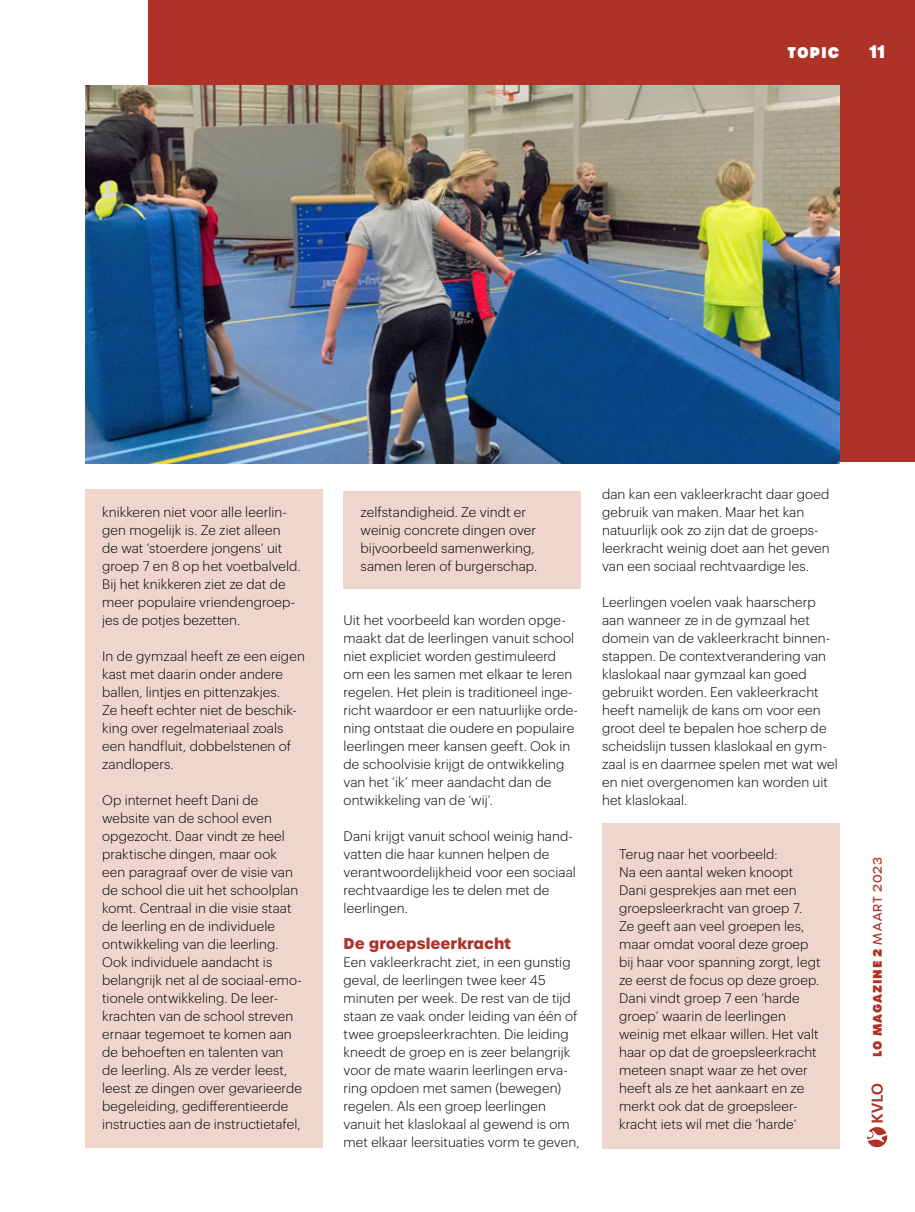
<style>
.page{position:relative;width:915px;height:1212px;background:#fff}
.page>*{position:absolute;margin:0;border:0;box-sizing:border-box;transform-origin:0 0}
.t1{font:900 18px "GT Walsheim Pro";color:#fff}
.t2{font:700 15px "Urbane";color:#af3229}
.t3{font:800 15px "Urbane";letter-spacing:.06em;color:#fff}
.t4{font:300 13.5px/18px "Graphik";letter-spacing:.005em;color:#000}
.t5{font:800 12px "Urbane";letter-spacing:.07em;color:#af3229}
.s1{font-weight:500}
</style>
<div class="page">
<div style="left:149px;top:0;width:765px;height:461px;background:#af3229"></div>
<div style="left:602px;top:823px;width:236px;height:325px;background:#eed6cd"></div>
<div style="left:85px;top:489px;width:237px;height:658px;background:#eed6cd"></div>
<div style="left:343px;top:491px;width:237px;height:98px;background:#eed6cd"></div>
<img style="left:85px;top:85px;width:753px;height:378px">
<svg style="left:867px;top:1084px;width:19px;height:63px"></svg>
<p class="t3" style="left:787px;top:42px;width:53px">TOPIC</p>
<h1 class="t1" style="left:868px;top:40px;width:17px">11</h1>
<p class="t4" style="left:102px;top:502px;width:200px">knikkeren niet voor alle leerlin&shy;gen mogelijk is. Ze ziet alleen<br>de wat ‘stoerdere jongens’ uit groep 7 en 8 op het voetbalveld.<br>Bij het knikkeren ziet ze dat de meer populaire vriendengroep&shy;jes de potjes bezetten.</p>
<p class="t4" style="left:102px;top:646px;width:204px">In de gymzaal heeft ze een eigen kast met daarin onder andere ballen, lintjes en pittenzakjes.<br>Ze heeft echter niet de beschik&shy;king over regelmateriaal zoals een handfluit, dobbelstenen of zandlopers.</p>
<p class="t4" style="left:102px;top:790px;width:201px">Op internet heeft Dani de website van de school even opgezocht. Daar vindt ze heel praktische dingen, maar ook een paragraaf over de visie van de school die uit het schoolplan komt. Centraal in die visie staat de leerling en de individuele ontwikkeling van die leerling.<br>Ook individuele aandacht is belangrijk net al de sociaal-emo&shy;tionele ontwikkeling. De leer&shy;krachten van de school streven ernaar tegemoet te komen aan de behoeften en talenten van de leerling. Als ze verder leest, leest ze dingen over gevarieerde begeleiding, gedifferentieerde instructies aan de instructietafel,</p>
<p class="t4" style="left:360px;top:502px;width:178px">zelfstandigheid. Ze vindt er weinig concrete dingen over bijvoorbeeld samenwerking, samen leren of burgerschap.</p>
<p class="t4" style="left:343px;top:610px;width:236px">Uit het voorbeeld kan worden opge&shy;maakt dat de leerlingen vanuit school niet expliciet worden gestimuleerd om een les samen met elkaar te leren regelen. Het plein is traditioneel inge&shy;richt waardoor er een natuurlijke orde&shy;ning ontstaat die oudere en populaire leerlingen meer kansen geeft. Ook in de schoolvisie krijgt de ontwikkeling van het ‘ik’ meer aandacht dan de ontwikkeling van de ‘wij’.</p>
<p class="t4" style="left:343px;top:826px;width:234px">Dani krijgt vanuit school weinig hand&shy;vatten die haar kunnen helpen de verantwoordelijkheid voor een sociaal rechtvaardige les te delen met de leerlingen.</p>
<p class="t2" style="left:343px;top:933px;width:169px">De groepsleerkracht</p>
<p class="t4" style="left:343px;top:952px;width:237px">Een vakleerkracht ziet, in een gunstig geval, de leerlingen twee keer 45 minuten per week. De rest van de tijd staan ze vaak onder leiding van één of twee groepsleerkrachten. Die leiding kneedt de groep en is zeer belangrijk voor de mate waarin leerlingen erva&shy;ring opdoen met samen (bewegen) regelen. Als een groep leerlingen vanuit het klaslokaal al gewend is om met elkaar leersituaties vorm te geven,</p>
<p class="t4" style="left:602px;top:484px;width:229px">dan kan een vakleerkracht daar goed gebruik van maken. Maar het kan natuurlijk ook zo zijn dat de groeps&shy;leerkracht weinig doet aan het geven van een sociaal rechtvaardige les.</p>
<p class="t4" style="left:602px;top:592px;width:237px">Leerlingen voelen vaak haarscherp aan wanneer ze in de gymzaal het domein van de vakleerkracht binnen&shy;stappen. De contextverandering van klaslokaal naar gymzaal kan goed gebruikt worden. Een vakleerkracht heeft namelijk de kans om voor een groot deel te bepalen hoe scherp de scheidslijn tussen klaslokaal en gym&shy;zaal is en daarmee spelen met wat wel en niet overgenomen kan worden uit het klaslokaal.</p>
<p class="t4" style="left:619px;top:844px;width:203px">Terug naar het voorbeeld:<br>Na een aantal weken knoopt<br>Dani gesprekjes aan met een groepsleerkracht van groep 7.<br>Ze geeft aan veel groepen les, maar omdat vooral deze groep bij haar voor spanning zorgt, legt ze eerst de focus op deze groep.<br>Dani vindt groep 7 een ‘harde groep’ waarin de leerlingen weinig met elkaar willen. Het valt haar op dat de groepsleerkracht meteen snapt waar ze het over heeft als ze het aankaart en ze merkt ook dat de groepsleer&shy;kracht iets wil met die ‘harde’</p>
<p class="t5" style="left:868px;top:1057px;width:202px;rotate:-90deg">LO MAGAZINE 2 <span class="s1">MAART 2023</span></p>
</div>
